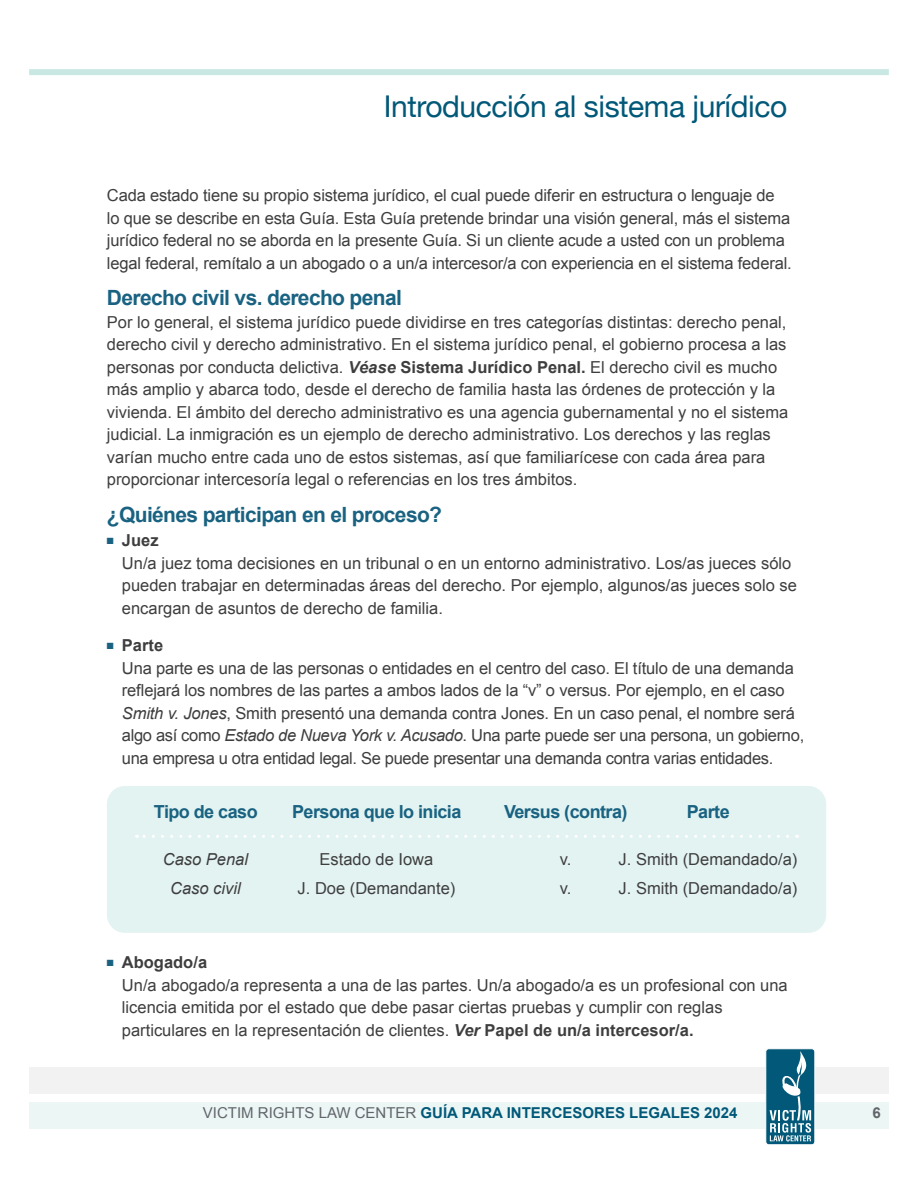
<style>
.page{position:relative;width:918px;height:1188px;background:#fff}
.page>*{position:absolute;margin:0;border:0;box-sizing:border-box;transform-origin:0 0}
.t1{font:30px "Helvetica Neue";letter-spacing:-.015em;color:#015878}
.t2{font:700 21px "Arial";letter-spacing:-.03em;color:#196281}
.t3{font:700 18px "Arial";letter-spacing:-.03em;color:#196281}
.t4{font:16.5px/22.5px "Arial";color:#3e3e3f}
.t5{font:italic 16.5px "Arial";color:#3e3e3f}
.t6{font:700 15px "Arial";color:#015878}
.t7{font:700 15px "Arial";color:#62656a}
.s1{font-weight:700;font-style:italic}
.s2{font-weight:700}
.s3{color:#196281}
.s4{font-style:italic}
.s5{font-weight:400;color:#62656a}
</style>
<div class="page">
<div style="left:29px;top:1067px;width:860px;height:26px;background:#f2f2f3"></div>
<div style="left:29px;top:1102px;width:860px;height:26px;background:#ebf6f5"></div>
<div style="left:766px;top:1049px;width:49px;height:96px;background:#015878;border-radius:3px"></div>
<div style="left:766px;top:1049px;width:49px;height:96px;border:1px solid #fff;border-radius:3px"></div>
<svg style="left:770px;top:1051px;width:41px;height:90px"></svg>
<div style="left:29px;top:69px;width:860px;height:6px;background:#c9e8e4"></div>
<div style="left:107px;top:786px;width:719px;height:147px;background:#e3f3f1;border-radius:18px"></div>
<svg style="left:137px;top:835px;width:651px;height:3px"></svg>
<p class="t1" style="left:384px;top:85px;width:405px">Introducción al sistema jurídico</p>
<p class="t4" style="left:107px;top:184px;width:686px">Cada estado tiene su propio sistema jurídico, el cual puede diferir en estructura o lenguaje de<br>lo que se describe en esta Guía. Esta Guía pretende brindar una visión general, más el sistema jurídico federal no se aborda en la presente Guía. Si un cliente acude a usted con un problema legal federal, remítalo a un abogado o a un/a intercesor/a con experiencia en el sistema federal.</p>
<p class="t2" style="left:107px;top:284px;width:297px">Derecho civil vs. derecho penal</p>
<p class="t4" style="left:107px;top:311px;width:683px">Por lo general, el sistema jurídico puede dividirse en tres categorías distintas: derecho penal, derecho civil y derecho administrativo. En el sistema jurídico penal, el gobierno procesa a las personas por conducta delictiva. <span class="s1">Véase</span> <span class="s2">Sistema Jurídico Penal.</span> El derecho civil es mucho más amplio y abarca todo, desde el derecho de familia hasta las órdenes de protección y la vivienda. El ámbito del derecho administrativo es una agencia gubernamental y no el sistema judicial. La inmigración es un ejemplo de derecho administrativo. Los derechos y las reglas varían mucho entre cada uno de estos sistemas, así que familiarícese con cada área para proporcionar intercesoría legal o referencias en los tres ámbitos.</p>
<p class="t2" style="left:107px;top:501px;width:337px">¿Quiénes participan en el proceso?</p>
<p class="t4" style="left:122px;top:529px;width:676px;text-indent:-15px"><span class="s3">■</span> <span class="s2">Juez<br></span>Un/a juez toma decisiones en un tribunal o en un entorno administrativo. Los/as jueces sólo pueden trabajar en determinadas áreas del derecho. Por ejemplo, algunos/as jueces solo se encargan de asuntos de derecho de familia.</p>
<p class="t4" style="left:122px;top:634px;width:684px;text-indent:-15px"><span class="s3">■</span> <span class="s2">Parte<br></span>Una parte es una de las personas o entidades en el centro del caso. El título de una demanda reflejará los nombres de las partes a ambos lados de la “v” o versus. Por ejemplo, en el caso <span class="s4">Smith v. Jones</span>, Smith presentó una demanda contra Jones. En un caso penal, el nombre será algo así como <span class="s4">Estado de Nueva York v. Acusado</span>. Una parte puede ser una persona, un gobierno, una empresa u otra entidad legal. Se puede presentar una demanda contra varias entidades.</p>
<p class="t3" style="left:154px;top:800px;width:105px">Tipo de caso</p>
<p class="t3" style="left:292px;top:800px;width:171px">Persona que lo inicia</p>
<p class="t3" style="left:504px;top:800px;width:125px">Versus (contra)</p>
<p class="t3" style="left:687px;top:800px;width:44px">Parte</p>
<p class="t5" style="left:163px;top:849px;width:87px">Caso Penal</p>
<p class="t4" style="left:320px;top:848px;width:115px">Estado de Iowa</p>
<p class="t4" style="left:560px;top:848px;width:13px">v.</p>
<p class="t4" style="left:619px;top:848px;width:180px">J. Smith (Demandado/a)</p>
<p class="t5" style="left:170px;top:878px;width:72px">Caso civil</p>
<p class="t4" style="left:298px;top:878px;width:159px">J. Doe (Demandante)</p>
<p class="t4" style="left:560px;top:878px;width:13px">v.</p>
<p class="t4" style="left:619px;top:878px;width:180px">J. Smith (Demandado/a)</p>
<p class="t4" style="left:122px;top:951px;width:667px;text-indent:-15px"><span class="s3">■</span> <span class="s2">Abogado/a<br></span>Un/a abogado/a representa a una de las partes. Un/a abogado/a es un profesional con una licencia emitida por el estado que debe pasar ciertas pruebas y cumplir con reglas particulares en la representación de clientes. <span class="s1">Ver</span> <span class="s2">Papel de un/a intercesor/a.</span></p>
<p class="t6" style="left:203px;top:1102px;width:536px"><span class="s5">VICTIM RIGHTS LAW CENTER</span> GUÍA PARA INTERCESORES LEGALES 2024</p>
<p class="t7" style="left:872px;top:1103px;width:10px">6</p>
</div>
